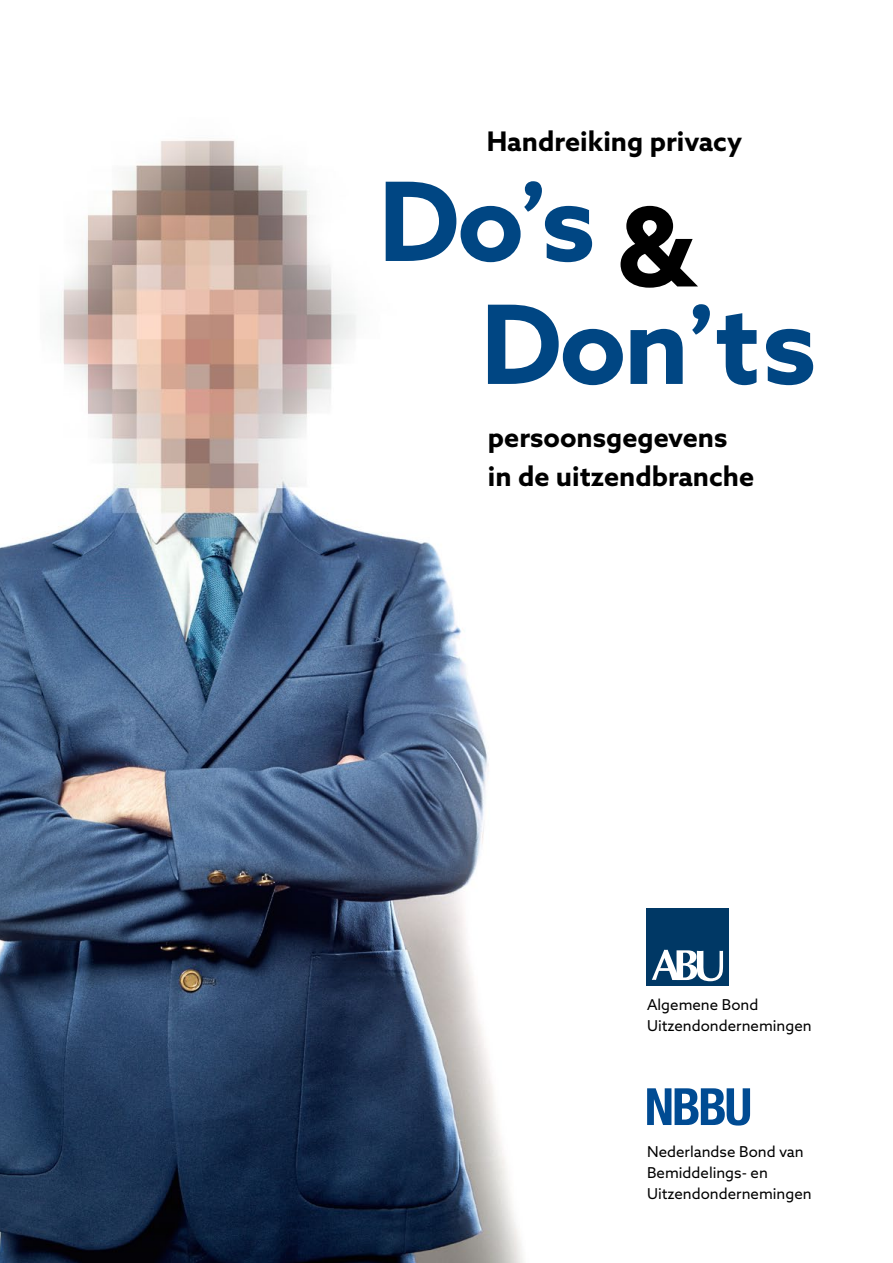
<style>
.page{position:relative;width:893px;height:1263px;background:#fff}
.page>*{position:absolute;margin:0;border:0;box-sizing:border-box;transform-origin:0 0}
.t1{font:700 109.5px/123px "Azo Sans";letter-spacing:-.025em;color:#004683}
.t2{font:700 27px/39px "Azo Sans";color:#000}
.t3{font:15px/21px "Azo Sans";color:#000}
.s1{font-family:"PF Agora Sans Pro"}
.s2{color:#000}
</style>
<div class="page">
<img style="left:0;top:140px;width:524px;height:1123px">
<div style="left:646px;top:908px;width:83px;height:78px;background:#003865"></div>
<svg style="left:652px;top:950px;width:71px;height:31px"></svg>
<svg style="left:647px;top:1088px;width:103px;height:37px"></svg>
<h2 class="t2" style="left:487px;top:121px;width:257px">Handreiking privacy</h2>
<h1 class="t1" style="left:481px;top:158px;width:337px;text-indent:-102px">Do<span class="s1">’</span>s <span class="s2">&amp;<br></span>Don<span class="s1">’</span>ts</h1>
<h2 class="t2" style="left:488px;top:417px;width:268px">persoonsgegevens in de uitzendbranche</h2>
<p class="t3" style="left:647px;top:993px;width:166px">Algemene Bond<br>Uitzendondernemingen</p>
<p class="t3" style="left:647px;top:1140px;width:166px">Nederlandse Bond van<br>Bemiddelings- en<br>Uitzendondernemingen</p>
</div>
